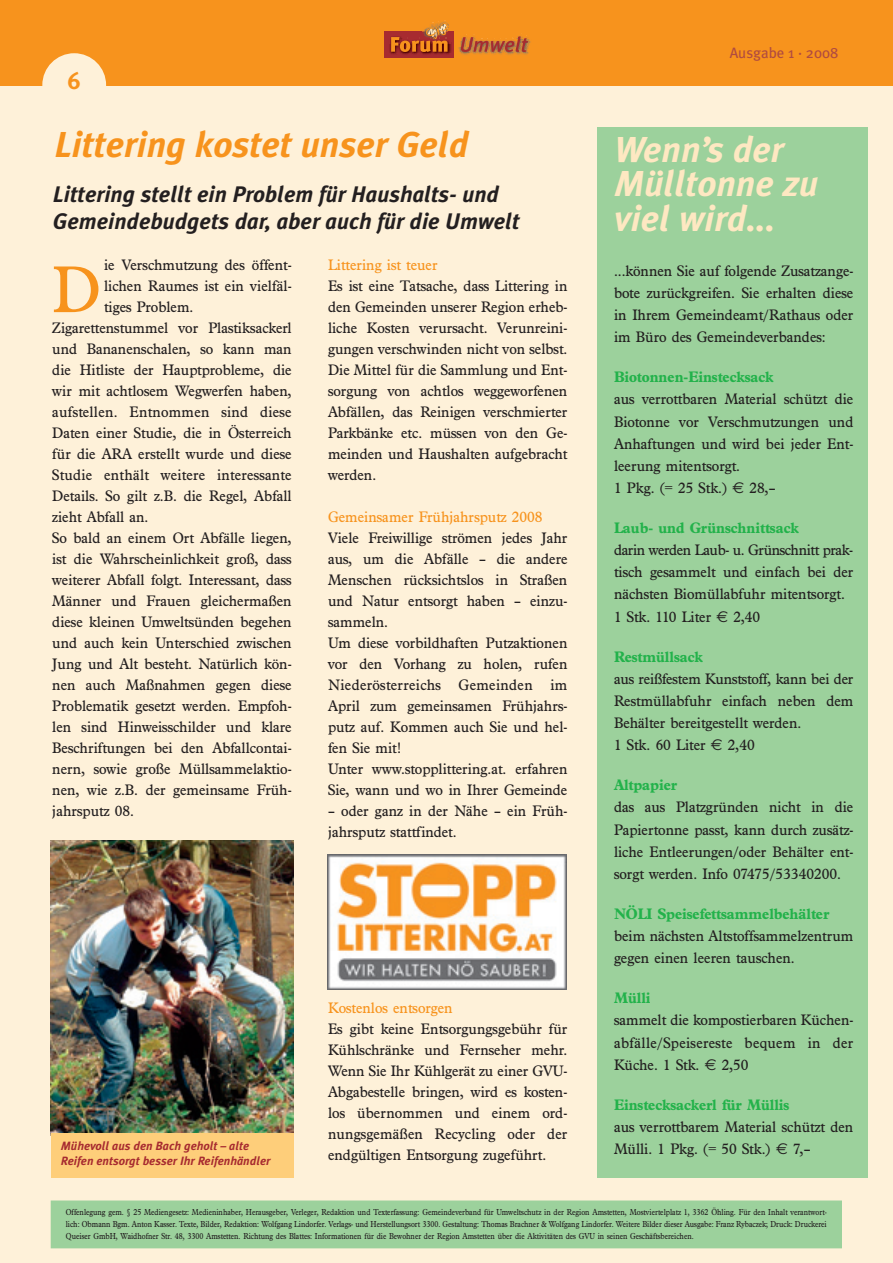
<style>
.page{position:relative;width:893px;height:1263px;background:#fff}
.page>*{position:absolute;margin:0;border:0;box-sizing:border-box;transform-origin:0 0}
.t1{font:68.4px "P760 Roman";color:#f7931d}
.t2{font:italic 700 36px/34.5px "Meta Plus";color:#fee8c2}
.t3{font:italic 700 36px "Meta Plus";color:#f7931d}
.t4{font:700 24px "Meta Plus";color:#f7931d}
.t5{font:italic 700 22.5px/27px "Meta Plus";color:#231f20}
.t6{font:15.75px/21px "P760 Roman";color:#231f20}
.t7{font:700 15.75px "P760 Roman";color:#23b24b}
.t8{font:15.75px "P760 Roman";color:#f7931d}
.t9{font:15px "Meta Plus";color:#b04b40}
.t10{font:italic 700 12px/15px "Meta Plus";color:#a72b30}
.t11{font:9px/12px "P760 Roman";color:#231f20;text-align:justify;scale:.91 1}
.s1{font-family:"Euro Sans"}
</style>
<div class="page">
<div style="left:0;top:0;width:892px;height:1263px;background:#fef1d9"></div>
<div style="left:0;top:0;width:892px;height:85px;background:#f7931d"></div>
<div style="left:42px;top:53px;width:64px;height:64px;background:#fef1d9;border-radius:50%"></div>
<div style="left:385px;top:31px;width:69px;height:27px;background:#a72b30"></div>
<svg style="left:460px;top:34px;width:70px;height:21px"></svg>
<img style="left:449px;top:42px;width:2px;height:11px">
<svg style="left:389px;top:20px;width:60px;height:35px"></svg>
<div style="left:51px;top:1201px;width:790px;height:47px;background:#9cd19c"></div>
<img style="left:51px;top:841px;width:242px;height:292px">
<div style="left:51px;top:1133px;width:242px;height:45px;background:#fece7a"></div>
<img style="left:328px;top:854px;width:238px;height:135px">
<div style="left:597px;top:128px;width:271px;height:1050px;background:#9cd19c"></div>
<h3 class="t4" style="left:67px;top:72px;width:15px">6</h3>
<h2 class="t3" style="left:54px;top:130px;width:416px">Littering kostet unser Geld</h2>
<h3 class="t5" style="left:53px;top:182px;width:468px">Littering stellt ein Problem für Haushalts- und<br>Gemeindebudgets dar, aber auch für die Umwelt</h3>
<p class="t6" style="left:104px;top:256px;width:189px">ie Verschmutzung des öffent-</p>
<p class="t6" style="left:104px;top:277px;width:189px">lichen Raumes ist ein vielfäl-</p>
<p class="t6" style="left:104px;top:298px;width:91px">tiges Problem.</p>
<p class="t6" style="left:52px;top:319px;width:241px">Zigarettenstummel vor Plastiksackerl</p>
<p class="t6" style="left:52px;top:340px;width:241px">und Bananenschalen, so kann man</p>
<p class="t6" style="left:52px;top:361px;width:241px">die Hitliste der Hauptprobleme, die</p>
<p class="t6" style="left:52px;top:382px;width:241px">wir mit achtlosem Wegwerfen haben,</p>
<p class="t6" style="left:52px;top:403px;width:241px">aufstellen. Entnommen sind diese</p>
<p class="t6" style="left:52px;top:424px;width:241px">Daten einer Studie, die in Österreich</p>
<p class="t6" style="left:52px;top:445px;width:241px">für die ARA erstellt wurde und diese</p>
<p class="t6" style="left:52px;top:466px;width:241px">Studie enthält weitere interessante</p>
<p class="t6" style="left:52px;top:487px;width:241px">Details. So gilt z.B. die Regel, Abfall</p>
<p class="t6" style="left:52px;top:508px;width:98px">zieht Abfall an.</p>
<p class="t6" style="left:52px;top:529px;width:241px">So bald an einem Ort Abfälle liegen,</p>
<p class="t6" style="left:52px;top:550px;width:241px">ist die Wahrscheinlichkeit groß, dass</p>
<p class="t6" style="left:52px;top:571px;width:241px">weiterer Abfall folgt. Interessant, dass</p>
<p class="t6" style="left:52px;top:592px;width:241px">Männer und Frauen gleichermaßen</p>
<p class="t6" style="left:52px;top:613px;width:241px">diese kleinen Umweltsünden begehen</p>
<p class="t6" style="left:52px;top:634px;width:241px">und auch kein Unterschied zwischen</p>
<p class="t6" style="left:52px;top:655px;width:241px">Jung und Alt besteht. Natürlich kön-</p>
<p class="t6" style="left:52px;top:676px;width:241px">nen auch Maßnahmen gegen diese</p>
<p class="t6" style="left:52px;top:697px;width:241px">Problematik gesetzt werden. Empfoh-</p>
<p class="t6" style="left:52px;top:718px;width:241px">len sind Hinweisschilder und klare</p>
<p class="t6" style="left:52px;top:739px;width:241px">Beschriftungen bei den Abfallcontai-</p>
<p class="t6" style="left:52px;top:760px;width:241px">nern, sowie große Müllsammelaktio-</p>
<p class="t6" style="left:52px;top:781px;width:241px">nen, wie z.B. der gemeinsame Früh-</p>
<p class="t6" style="left:52px;top:802px;width:83px">jahrsputz 08.</p>
<h1 class="t1" style="left:52px;top:265px;width:50px">D</h1>
<p class="t8" style="left:328px;top:259px;width:111px">Littering ist teuer</p>
<p class="t6" style="left:328px;top:277px;width:241px;text-align:justify">Es ist eine Tatsache, dass Littering in den Gemeinden unserer Region erheb&shy;liche Kosten verursacht. Verunreini&shy;gungen verschwinden nicht von selbst.<br>Die Mittel für die Sammlung und Ent&shy;sorgung von achtlos weggeworfenen Abfällen, das Reinigen verschmierter Parkbänke etc. müssen von den Ge&shy;meinden und Haushalten aufgebracht werden.</p>
<p class="t8" style="left:328px;top:511px;width:216px">Gemeinsamer Frühjahrsputz 2008</p>
<p class="t6" style="left:328px;top:529px;width:241px">Viele Freiwillige strömen jedes Jahr aus, um die Abfälle – die andere<br>Menschen rücksichtslos in Straßen und Natur entsorgt haben – einzu&shy;sammeln.<br>Um diese vorbildhaften Putzaktionen vor den Vorhang zu holen, rufen<br>Niederösterreichs Gemeinden im<br>April zum gemeinsamen Frühjahrs&shy;putz auf. Kommen auch Sie und hel&shy;fen Sie mit!<br>Unter www.stopplittering.at. erfahren<br>Sie, wann und wo in Ihrer Gemeinde</p>
<p class="t6" style="left:328px;top:802px;width:241px">– oder ganz in der Nähe – ein Früh&shy;jahrsputz stattfindet.</p>
<p class="t10" style="left:61px;top:1139px;width:211px">Mühevoll aus den Bach geholt – alte<br>Reifen entsorgt besser Ihr Reifenhändler</p>
<p class="t8" style="left:328px;top:1002px;width:126px">Kostenlos entsorgen</p>
<p class="t6" style="left:328px;top:1019px;width:241px;text-align:justify">Es gibt keine Entsorgungsgebühr für Kühlschränke und Fernseher mehr.<br>Wenn Sie Ihr Kühlgerät zu einer GVU-Abgabestelle bringen, wird es kosten&shy;los übernommen und einem ord&shy;nungsgemäßen Recycling oder der endgültigen Entsorgung zugeführt.</p>
<p class="t9" style="left:730px;top:47px;width:110px">Ausgabe 1 · 2008</p>
<h2 class="t2" style="left:614px;top:135px;width:206px">Wenn’s der<br>Mülltonne zu viel wird...</h2>
<p class="t6" style="left:614px;top:261px;width:241px;line-height:22.2px;text-align:justify">...können Sie auf folgende Zusatzange&shy;bote zurückgreifen. Sie erhalten diese in Ihrem Gemeindeamt/Rathaus oder im Büro des Gemeindeverbandes:</p>
<p class="t7" style="left:614px;top:371px;width:161px">Biotonnen-Einstecksack</p>
<p class="t6" style="left:614px;top:389px;width:241px;line-height:22.2px">aus verrottbaren Material schützt die<br>Biotonne vor Verschmutzungen und<br>Anhaftungen und wird bei jeder Ent&shy;leerung mitentsorgt.<br>1 Pkg. (= 25 Stk.) <span class="s1">€</span> 28,–</p>
<p class="t7" style="left:614px;top:522px;width:186px">Laub- und Grünschnittsack</p>
<p class="t6" style="left:614px;top:540px;width:241px;line-height:22.2px">darin werden Laub- u. Grünschnitt prak&shy;tisch gesammelt und einfach bei der nächsten Biomüllabfuhr mitentsorgt.<br>1 Stk. 110 Liter <span class="s1">€</span> 2,40</p>
<p class="t7" style="left:614px;top:651px;width:90px">Restmüllsack</p>
<p class="t6" style="left:614px;top:669px;width:241px;line-height:22.2px">aus reißfestem Kunststoff, kann bei der<br>Restmüllabfuhr einfach neben dem<br>Behälter bereitgestellt werden.<br>1 Stk. 60 Liter <span class="s1">€</span> 2,40</p>
<p class="t7" style="left:614px;top:779px;width:65px">Altpapier</p>
<p class="t6" style="left:614px;top:797px;width:241px;line-height:22.2px;text-align:justify">das aus Platzgründen nicht in die Papiertonne passt, kann durch zusätz&shy;liche Entleerungen/oder Behälter ent&shy;sorgt werden. Info 07475/53340200.</p>
<p class="t7" style="left:614px;top:908px;width:217px">NÖLI Speisefettsammelbehälter</p>
<p class="t6" style="left:614px;top:926px;width:241px;line-height:22.2px">beim nächsten Altstoffsammelzentrum gegen einen leeren tauschen.</p>
<p class="t7" style="left:614px;top:992px;width:38px">Mülli</p>
<p class="t6" style="left:614px;top:1010px;width:241px;line-height:22.2px;text-align:justify">sammelt die kompostierbaren Küchen&shy;abfälle/Speisereste bequem in der Küche. 1 Stk. <span class="s1">€</span> 2,50</p>
<p class="t7" style="left:614px;top:1099px;width:177px">Einstecksackerl für Müllis</p>
<p class="t6" style="left:614px;top:1117px;width:241px;line-height:22.2px">aus verrottbarem Material schützt den<br>Mülli. 1 Pkg. (= 50 Stk.) <span class="s1">€</span> 7,–</p>
<p class="t11" style="left:66px;top:1207px;width:838px">Offenlegung gem. § 25 Mediengesetz: Medieninhaber, Herausgeber, Verleger, Redaktion und Texterfassung: Gemeindeverband für Umweltschutz in der Region Amstetten, Mostviertelplatz 1, 3362 Öhling. Für den Inhalt verantwort&shy;lich: Obmann Bgm. Anton Kasser. Texte, Bilder, Redaktion: Wolfgang Lindorfer. Verlags- und Herstellungsort 3300. Gestaltung: Thomas Brachner &amp; Wolfgang Lindorfer. Weitere Bilder dieser Ausgabe: Franz Rybaczek; Druck: Druckerei Queiser GmbH, Waidhofner Str. 48, 3300 Amstetten. Richtung des Blattes: Informationen für die Bewohner der Region Amstetten über die Aktivitäten des GVU in seinen Geschäftsbereichen.</p>
</div>
